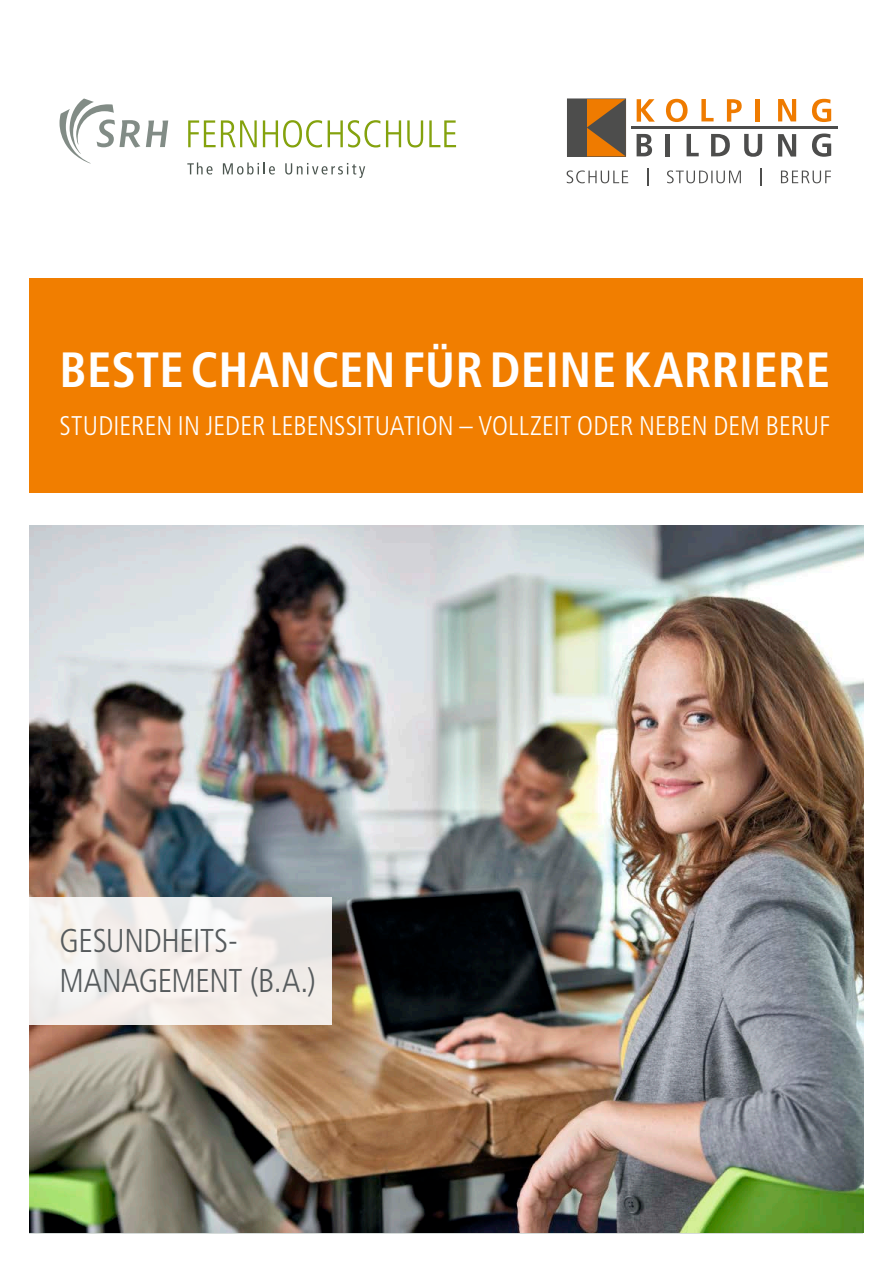
<style>
.page{position:relative;width:893px;height:1263px;background:#fff}
.page>*{position:absolute;margin:0;border:0;box-sizing:border-box;transform-origin:0 0}
.t1{font:700 condensed 49.5px "Frutiger LT Std";letter-spacing:.005em;color:#fff}
.t2{font:300 condensed 33px/40.5px "Frutiger LT Std";letter-spacing:-.015em;color:#565b5d}
.t3{font:300 condensed 27px "Frutiger LT Std";letter-spacing:.005em;color:#fff}
</style>
<div class="page">
<img style="left:30px;top:525px;width:833px;height:707px">
<div style="left:30px;top:279px;width:833px;height:214px;background:#f17e00"></div>
<svg style="left:146px;top:120px;width:22px;height:27px"></svg>
<svg style="left:60px;top:98px;width:80px;height:66px"></svg>
<svg style="left:188px;top:120px;width:69px;height:27px"></svg>
<svg style="left:263px;top:120px;width:59px;height:27px"></svg>
<svg style="left:328px;top:120px;width:52px;height:28px"></svg>
<svg style="left:386px;top:120px;width:15px;height:27px"></svg>
<svg style="left:407px;top:120px;width:16px;height:27px"></svg>
<svg style="left:429px;top:120px;width:27px;height:27px"></svg>
<svg style="left:187px;top:162px;width:26px;height:13px"></svg>
<svg style="left:223px;top:162px;width:52px;height:13px"></svg>
<svg style="left:285px;top:163px;width:80px;height:15px"></svg>
<svg style="left:567px;top:98px;width:59px;height:59px;background:#815c35"></svg>
<svg style="left:637px;top:99px;width:18px;height:23px"></svg>
<svg style="left:666px;top:99px;width:22px;height:23px"></svg>
<svg style="left:727px;top:99px;width:15px;height:23px"></svg>
<hr style="left:755px;top:99px;width:4px;height:23px;background:#ef7b00">
<svg style="left:778px;top:99px;width:18px;height:22px"></svg>
<svg style="left:812px;top:99px;width:19px;height:23px"></svg>
<svg style="left:701px;top:99px;width:13px;height:22px"></svg>
<svg style="left:637px;top:134px;width:15px;height:22px"></svg>
<hr style="left:666px;top:134px;width:4px;height:22px;background:#4d4d4c">
<svg style="left:711px;top:134px;width:19px;height:22px"></svg>
<svg style="left:744px;top:134px;width:18px;height:23px"></svg>
<svg style="left:778px;top:134px;width:18px;height:23px"></svg>
<svg style="left:812px;top:133px;width:19px;height:24px"></svg>
<svg style="left:687px;top:134px;width:12px;height:22px"></svg>
<hr style="left:631px;top:127px;width:207px;height:2px;background:#4d4d4c">
<svg style="left:567px;top:168px;width:264px;height:18px"></svg>
<svg style="left:29px;top:897px;width:303px;height:128px;fill:#f4efeb"></svg>
<h1 class="t1" style="left:60px;top:340px;width:772px">BESTE CHANCEN FÜR DEINE KARRIERE</h1>
<p class="t3" style="left:60px;top:411px;width:772px">STUDIEREN IN JEDER LEBENSSITUATION – VOLLZEIT ODER NEBEN DEM BERUF</p>
<p class="t2" style="left:60px;top:920px;width:258px">GESUNDHEITS-<br>MANAGEM ENT (B.A.)</p>
</div>
